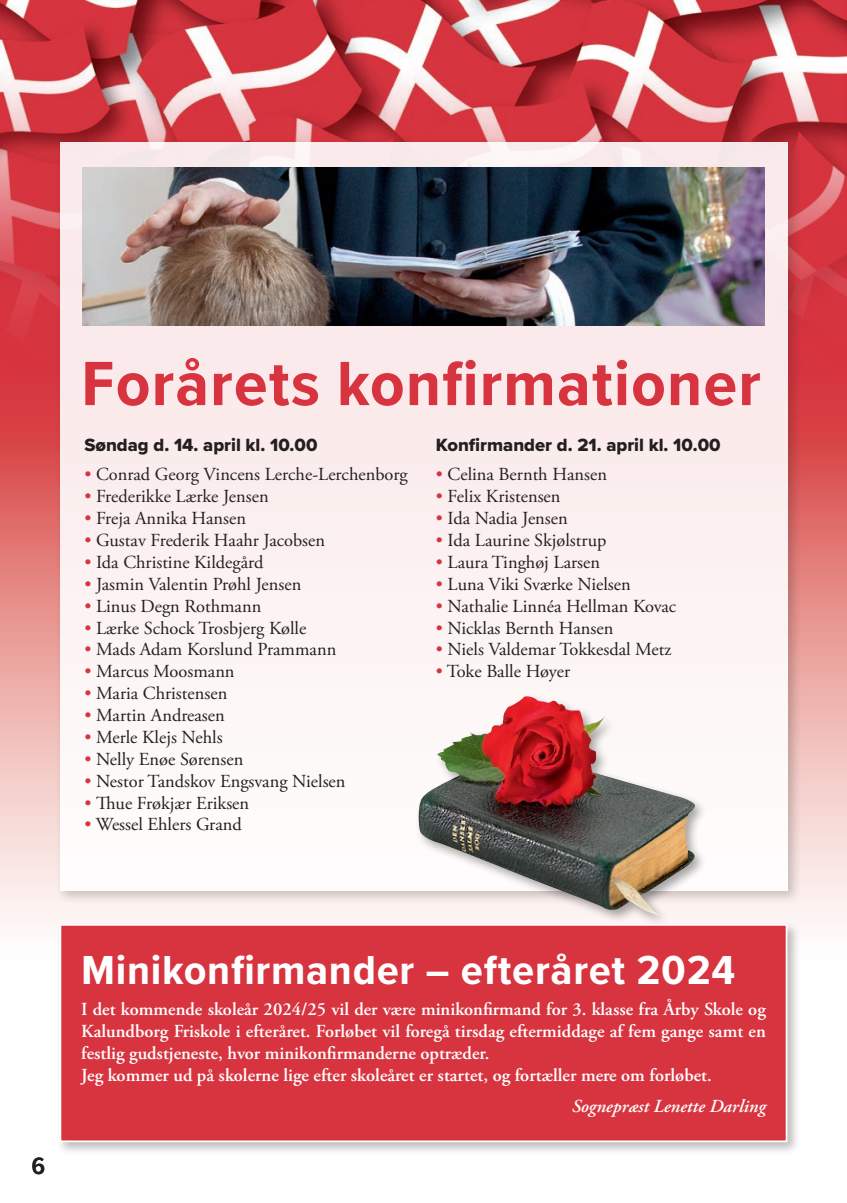
<style>
.page{position:relative;width:847px;height:1203px;background:#fff}
.page>*{position:absolute;margin:0;border:0;box-sizing:border-box;transform-origin:0 0}
.t1{font:700 64.75px "Proxima Nova Cond";letter-spacing:.015em;color:#d7343f;scale:1.09 1}
.t2{font:700 42px "Proxima Nova Cond";letter-spacing:.015em;color:#fff;scale:1.1 1}
.t3{font:600 24.5px "Proxima Nova Cond";color:#231f20;scale:1.1 1}
.t4{font:18.38px "Adobe Garamond Pro";color:#231f20}
.t5{font:600 18.38px/21.9px "Adobe Garamond Pro";color:#fff;text-align:justify}
.t6{font:18.38px "Proxima Nova Extrabld";color:#231f20}
.t7{font:italic 600 18.38px "Adobe Garamond Pro";color:#fff}
.s1{color:#d7343f}
</style>
<div class="page">
<svg style="left:0;top:372px;width:847px;height:549px;background:#eba4a2"></svg>
<img style="left:0;top:0;width:847px;height:372px">
<div style="left:55px;top:137px;width:747px;height:768px;background:#231f20;opacity:.25"></div>
<div style="left:60px;top:142px;width:727px;height:748px;background:#fcf1f1"></div>
<div style="left:57px;top:921px;width:744px;height:234px;background:#231f20;opacity:.3"></div>
<div style="left:60px;top:925px;width:726px;height:216px;background:#d7343f"></div>
<div style="left:60px;top:924px;width:727px;height:218px;border:2px solid #fff"></div>
<div style="left:414px;top:692px;width:294px;height:236px;background:#231f20;opacity:.4"></div>
<img style="left:418px;top:696px;width:278px;height:219px">
<img style="left:83px;top:168px;width:681px;height:158px">
<p class="t1" style="left:81px;top:336px;width:625px">Forårets konfirmationer</p>
<p class="t6" style="left:84px;top:431px;width:235px">Søndag d. 14. april kl. 10.00</p>
<p class="t4" style="left:84px;top:464px;width:325px"><span class="s1">•</span> Conrad Georg Vincens Lerche-Lerchenborg</p>
<p class="t4" style="left:84px;top:485px;width:186px"><span class="s1">•</span> Frederikke Lærke Jensen</p>
<p class="t4" style="left:84px;top:507px;width:163px"><span class="s1">•</span> Freja Annika Hansen</p>
<p class="t4" style="left:84px;top:529px;width:242px"><span class="s1">•</span> Gustav Frederik Haahr Jacobsen</p>
<p class="t4" style="left:84px;top:551px;width:180px"><span class="s1">•</span> Ida Christine Kildegård</p>
<p class="t4" style="left:84px;top:573px;width:218px"><span class="s1">•</span> Jasmin Valentin Prøhl Jensen</p>
<p class="t4" style="left:84px;top:595px;width:178px"><span class="s1">•</span> Linus Degn Rothmann</p>
<p class="t4" style="left:84px;top:617px;width:224px"><span class="s1">•</span> Lærke Schock Trosbjerg Kølle</p>
<p class="t4" style="left:84px;top:639px;width:253px"><span class="s1">•</span> Mads Adam Korslund Prammann</p>
<p class="t4" style="left:84px;top:660px;width:152px"><span class="s1">•</span> Marcus Moosmann</p>
<p class="t4" style="left:84px;top:682px;width:144px"><span class="s1">•</span> Maria Christensen</p>
<p class="t4" style="left:84px;top:704px;width:142px"><span class="s1">•</span> Martin Andreasen</p>
<p class="t4" style="left:84px;top:726px;width:140px"><span class="s1">•</span> Merle Klejs Nehls</p>
<p class="t4" style="left:84px;top:748px;width:161px"><span class="s1">•</span> Nelly Enøe Sørensen</p>
<p class="t4" style="left:84px;top:770px;width:263px"><span class="s1">•</span> Nestor Tandskov Engsvang Nielsen</p>
<p class="t4" style="left:84px;top:792px;width:166px"><span class="s1">•</span> Thue Frøkjær Eriksen</p>
<p class="t4" style="left:84px;top:814px;width:159px"><span class="s1">•</span> Wessel Ehlers Grand</p>
<p class="t6" style="left:436px;top:431px;width:286px">Konfirmander d. 21. april kl. 10.00</p>
<p class="t4" style="left:436px;top:464px;width:173px"><span class="s1">•</span> Celina Bernth Hansen</p>
<p class="t4" style="left:436px;top:485px;width:126px"><span class="s1">•</span> Felix Kristensen</p>
<p class="t4" style="left:436px;top:507px;width:133px"><span class="s1">•</span> Ida Nadia Jensen</p>
<p class="t4" style="left:436px;top:529px;width:172px"><span class="s1">•</span> Ida Laurine Skjølstrup</p>
<p class="t4" style="left:436px;top:551px;width:166px"><span class="s1">•</span> Laura Tinghøj Larsen</p>
<p class="t4" style="left:436px;top:573px;width:196px"><span class="s1">•</span> Luna Viki Sværke Nielsen</p>
<p class="t4" style="left:436px;top:595px;width:242px"><span class="s1">•</span> Nathalie Linnéa Hellman Kovac</p>
<p class="t4" style="left:436px;top:617px;width:179px"><span class="s1">•</span> Nicklas Bernth Hansen</p>
<p class="t4" style="left:436px;top:639px;width:237px"><span class="s1">•</span> Niels Valdemar Tokkesdal Metz</p>
<p class="t4" style="left:436px;top:660px;width:136px"><span class="s1">•</span> Toke Balle Høyer</p>
<p class="t3" style="left:31px;top:1148px;width:14px">6</p>
<p class="t2" style="left:81px;top:939px;width:596px">Minikonfirmander – efteråret 2024</p>
<p class="t5" style="left:81px;top:999px;width:686px">I det kommende skoleår 2024/25 vil der være minikonfirmand for 3. klasse fra Årby Skole og Kalundborg Friskole i efteråret. Forløbet vil foregå tirsdag eftermiddage af fem gange samt en festlig gudstjeneste, hvor minikonfirmanderne optræder.</p>
<p class="t5" style="left:81px;top:1065px;width:632px">Jeg kommer ud på skolerne lige efter skoleåret er startet, og fortæller mere om forløbet.</p>
<p class="t7" style="left:572px;top:1095px;width:195px">Sognepræst Lenette Darling</p>
</div>
